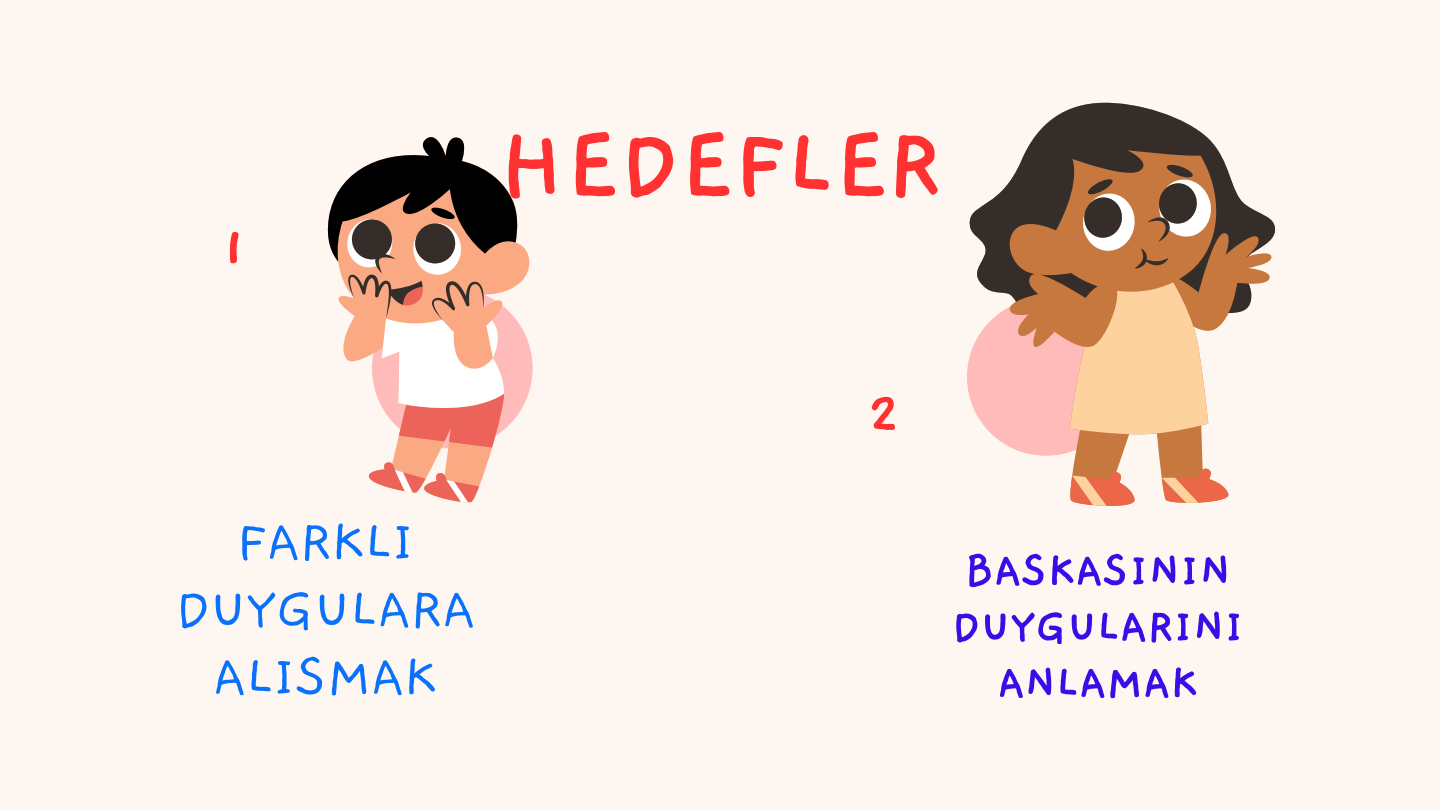
<style>
.page{position:relative;width:1440px;height:810px;background:#fef7f1}
.page>*{position:absolute;margin:0;border:0;box-sizing:border-box;transform-origin:0 0}
.t1{font:700 107.3px "Gaegu";color:#ff3131}
.t2{font:700 64px "Gaegu";color:#ff3131}
.t3{font:61.6px/67.5px "Gaegu";color:#0a71fa;text-align:center}
.t4{font:700 51.3px/56.1px "Gaegu";color:#390de6;text-align:center}
</style>
<div class="page">
<svg style="left:518px;top:243px;width:15px;height:171px"></svg>
<svg style="left:327px;top:137px;width:191px;height:365px"></svg>
<svg style="left:967px;top:313px;width:263px;height:183px;fill:#ffbaba"></svg>
<svg style="left:1070px;top:313px;width:158px;height:193px"></svg>
<svg style="left:969px;top:102px;width:306px;height:211px"></svg>
<p class="t2" style="left:221px;top:217px;width:29px">1</p>
<p class="t1" style="left:498px;top:112px;width:446px">HEDEFLER</p>
<p class="t3" style="left:175px;top:509px;width:302px">FARKLI<br>DUYGULARA<br>ALISMAK</p>
<p class="t2" style="left:867px;top:382px;width:35px">2</p>
<p class="t4" style="left:951px;top:543px;width:295px">BASKASININ<br>DUYGULARINI<br>ANLAMAK</p>
</div>
